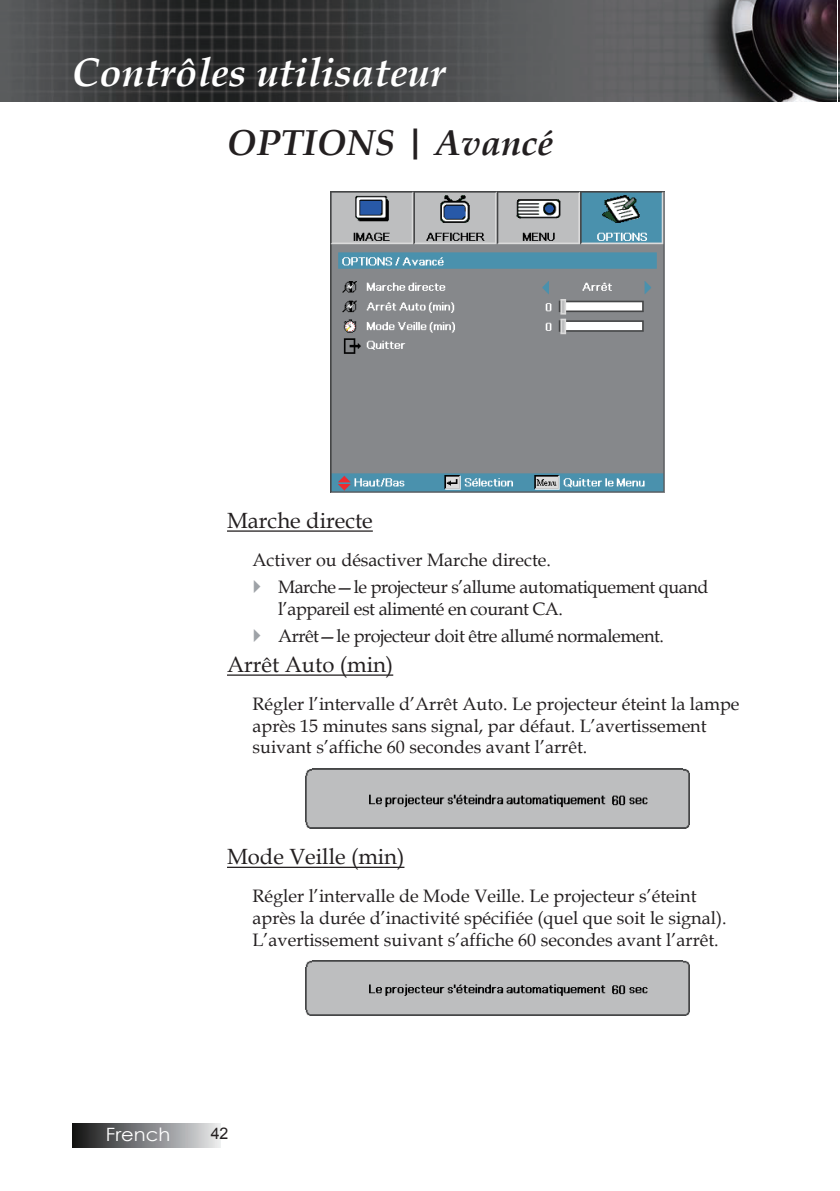
<style>
.page{position:relative;width:840px;height:1191px;background:#fff}
.page>*{position:absolute;margin:0;border:0;box-sizing:border-box;transform-origin:0 0}
.t1{font:italic 700 40px "Book Antiqua";color:#fff}
.t2{font:italic 700 36px "Book Antiqua";color:#231f20}
.t3{font:22px "Book Antiqua";color:#231f20}
.t4{font:18.2px "Century Gothic";color:#fff;scale:1.06 1}
.t5{font:18px/21.6px "Book Antiqua";color:#231f20}
.t6{font:18px/27.2px "Book Antiqua";letter-spacing:-.025em;color:#231f20}
.t7{font:16px "Arial";color:#231f20}
</style>
<div class="page">
<img style="left:838px;top:0;width:2px;height:101px">
<img style="left:73px;top:1147px;width:147px;height:1px">
<svg style="left:72px;top:1123px;width:148px;height:24px;background:#7e7f81"></svg>
<img style="left:0;top:0;width:835px;height:101px">
<hr style="left:227px;top:530px;width:145px;height:2px;background:#231f20">
<hr style="left:227px;top:674px;width:166px;height:2px;background:#231f20">
<hr style="left:227px;top:866px;width:177px;height:2px;background:#231f20">
<img style="left:330px;top:191px;width:334px;height:301px">
<img style="left:305px;top:768px;width:383px;height:61px">
<img style="left:305px;top:960px;width:383px;height:55px">
<h1 class="t1" style="left:72px;top:45px;width:374px">Contrôles utilisateur</h1>
<h2 class="t2" style="left:227px;top:118px;width:327px">OPTIONS | Avancé</h2>
<p class="t3" style="left:227px;top:505px;width:147px">Marche directe</p>
<p class="t6" style="left:278px;top:546px;width:431px;text-indent:-26px">Activer ou désactiver Marche directe.<br>Marche—le projecteur s’allume automatiquement quand</p>
<p class="t6" style="left:278px;top:595px;width:387px">l’appareil est alimenté en courant CA.<br>Arrêt—le projecteur doit être allumé normalement.</p>
<p class="t3" style="left:227px;top:649px;width:168px">Arrêt Auto (min)</p>
<p class="t5" style="left:252px;top:693px;width:488px">Régler l’intervalle d’Arrêt Auto. Le projecteur éteint la lampe après 15 minutes sans signal, par défaut. L’avertissement suivant s’affiche 60 secondes avant l’arrêt.</p>
<p class="t3" style="left:227px;top:841px;width:179px">Mode Veille (min)</p>
<p class="t5" style="left:252px;top:885px;width:475px">Régler l’intervalle de Mode Veille. Le projecteur s’éteint après la durée d’inactivité spécifiée (quel que soit le signal).<br>L’avertissement suivant s’affiche 60 secondes avant l’arrêt.</p>
<p class="t4" style="left:106px;top:1122px;width:62px">French</p>
<p class="t7" style="left:210px;top:1122px;width:10px">42</p>
</div>
